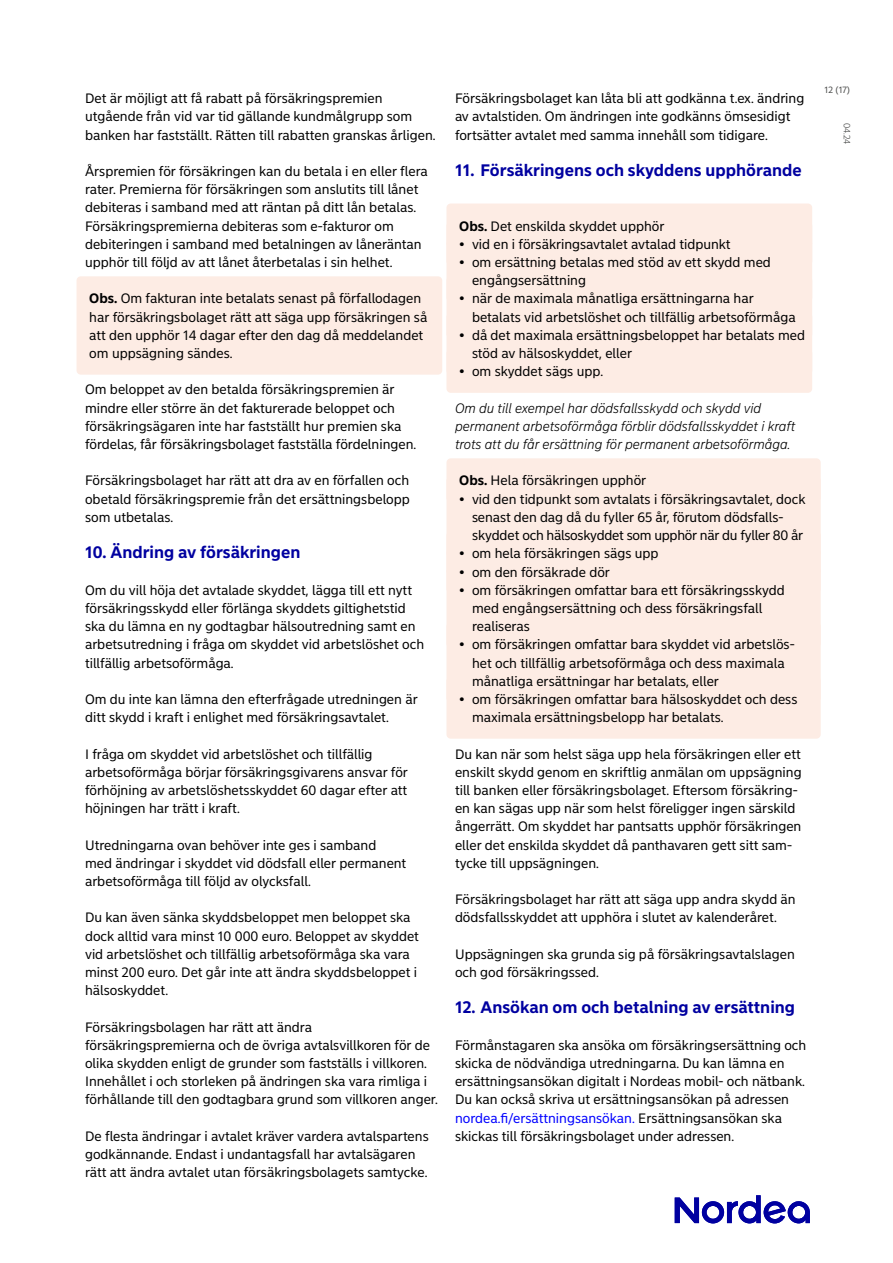
<style>
.page{position:relative;width:893px;height:1263px;background:#fff}
.page>*{position:absolute;margin:0;border:0;box-sizing:border-box;transform-origin:0 0}
.Body_text_headline__B4__NUMBERS__H3{font:700 16.5px "Nordea Sans Small";color:#0000a0}
.Body_text_no_indent__P{font:13.5px/18.1px "Nordea Sans Small";color:#000}
.Body_text_no_indent{font:13.5px/18.1px "Nordea Sans Small";color:#000}
.Body_text_no_indent_boxed_VASEN_PALSTA__{font:13.5px/18.1px "Nordea Sans Small";color:#000}
.Body_text_no_indent__P-2{font:italic 300 13.5px/18.1px "Nordea Sans Small";color:#000}
.Body_text_no_indent_boxed_OIKEA_PALSTA__{font:13.5px "Nordea Sans Small";color:#000}
.t1{font:9px "Nordea Sans Small";color:#474847}
.t2{font:300 9px "Nordea Sans Small";color:#474847}
.s1{font-weight:700}
.s2{color:#00f}
</style>
<div class="page">
<div style="left:77px;top:276px;width:365px;height:99px;background:#fdece4;border-radius:4px"></div>
<div style="left:446px;top:204px;width:366px;height:43px;background:#fdece4;border-radius:4px"></div>
<div style="left:446px;top:240px;width:366px;height:62px;background:#fdece4;border-radius:4px"></div>
<div style="left:446px;top:276px;width:366px;height:62px;background:#fdece4;border-radius:4px"></div>
<div style="left:446px;top:313px;width:366px;height:62px;background:#fdece4;border-radius:4px"></div>
<div style="left:446px;top:349px;width:366px;height:44px;background:#fdece4;border-radius:4px"></div>
<div style="left:446px;top:458px;width:375px;height:44px;background:#fdece4;border-radius:4px"></div>
<div style="left:446px;top:476px;width:375px;height:81px;background:#fdece4;border-radius:4px"></div>
<div style="left:446px;top:549px;width:375px;height:44px;background:#fdece4;border-radius:4px"></div>
<div style="left:446px;top:567px;width:375px;height:81px;background:#fdece4;border-radius:4px"></div>
<div style="left:446px;top:622px;width:375px;height:80px;background:#fdece4;border-radius:4px"></div>
<div style="left:446px;top:677px;width:375px;height:62px;background:#fdece4;border-radius:4px"></div>
<svg style="left:675px;top:1195px;width:135px;height:28px"></svg>
<p class="Body_text_no_indent__P" style="left:85px;top:90px;width:352px">Det är möjligt att få rabatt på försäkringspremien utgående från vid var tid gällande kundmålgrupp som banken har fastställt. Rätten till rabatten granskas årligen.</p>
<p class="Body_text_no_indent__P" style="left:85px;top:162px;width:344px">Årspremien för försäkringen kan du betala i en eller flera rater. Premierna för försäkringen som anslutits till lånet debiteras i samband med att räntan på ditt lån betalas.<br>Försäkringspremierna debiteras som e-fakturor om debiteringen i samband med betalningen av låneräntan upphör till följd av att lånet återbetalas i sin helhet.</p>
<p class="Body_text_no_indent_boxed_VASEN_PALSTA__" style="left:89px;top:290px;width:340px"><span class="s1">Obs.</span> Om fakturan inte betalats senast på förfallodagen har försäkringsbolaget rätt att säga upp försäkringen så att den upphör 14 dagar efter den dag då meddelandet om uppsägning sändes.</p>
<p class="Body_text_no_indent__P" style="left:85px;top:381px;width:333px">Om beloppet av den betalda försäkringspremien är mindre eller större än det fakturerade beloppet och försäkringsägaren inte har fastställt hur premien ska fördelas, får försäkringsbolaget fastställa fördelningen.</p>
<p class="Body_text_no_indent__P" style="left:85px;top:472px;width:326px;text-align:justify">Försäkringsbolaget har rätt att dra av en förfallen och obetald försäkringspremie från det ersättningsbelopp som utbetalas.</p>
<h3 class="Body_text_headline__B4__NUMBERS__H3" style="left:85px;top:542px;width:217px">10. Ändring av försäkringen</h3>
<p class="Body_text_no_indent__P" style="left:85px;top:581px;width:341px">Om du vill höja det avtalade skyddet, lägga till ett nytt försäkringsskydd eller förlänga skyddets giltighetstid ska du lämna en ny godtagbar hälsoutredning samt en arbetsutredning i fråga om skyddet vid arbetslöshet och tillfällig arbetsoförmåga.</p>
<p class="Body_text_no_indent__P" style="left:85px;top:690px;width:334px">Om du inte kan lämna den efterfrågade utredningen är ditt skydd i kraft i enlighet med försäkringsavtalet.</p>
<p class="Body_text_no_indent__P" style="left:85px;top:745px;width:324px">I fråga om skyddet vid arbetslöshet och tillfällig arbetsoförmåga börjar försäkringsgivarens ansvar för förhöjning av arbetslöshetsskyddet 60 dagar efter att höjningen har trätt i kraft.</p>
<p class="Body_text_no_indent__P" style="left:85px;top:836px;width:323px">Utredningarna ovan behöver inte ges i samband med ändringar i skyddet vid dödsfall eller permanent arbetsoförmåga till följd av olycksfall.</p>
<p class="Body_text_no_indent__P" style="left:85px;top:909px;width:335px">Du kan även sänka skyddsbeloppet men beloppet ska dock alltid vara minst 10 000 euro. Beloppet av skyddet vid arbetslöshet och tillfällig arbetsoförmåga ska vara minst 200 euro. Det går inte att ändra skyddsbeloppet i hälsoskyddet.</p>
<p class="Body_text_no_indent__P" style="left:85px;top:1018px;width:354px">Försäkringsbolagen har rätt att ändra försäkringspremierna och de övriga avtalsvillkoren för de olika skydden enligt de grunder som fastställs i villkoren.<br>Innehållet i och storleken på ändringen ska vara rimliga i förhållande till den godtagbara grund som villkoren anger.</p>
<p class="Body_text_no_indent__P" style="left:85px;top:1127px;width:345px">De flesta ändringar i avtalet kräver vardera avtalspartens godkännande. Endast i undantagsfall har avtalsägaren rätt att ändra avtalet utan försäkringsbolagets samtycke.</p>
<p class="Body_text_no_indent__P" style="left:455px;top:90px;width:351px">Försäkringsbolaget kan låta bli att godkänna t.ex. ändring av avtalstiden. Om ändringen inte godkänns ömsesidigt fortsätter avtalet med samma innehåll som tidigare.</p>
<h3 class="Body_text_headline__B4__NUMBERS__H3" style="left:455px;top:160px;width:348px">11. Försäkringens och skyddens upphörande</h3>
<p class="Body_text_no_indent_boxed_VASEN_PALSTA__" style="left:459px;top:217px;width:207px"><span class="s1">Obs.</span> Det enskilda skyddet upphör</p>
<p class="Body_text_no_indent" style="left:459px;top:235px;width:273px">• vid en i försäkringsavtalet avtalad tidpunkt</p>
<p class="Body_text_no_indent" style="left:472px;top:253px;width:300px;text-indent:-13px">• om ersättning betalas med stöd av ett skydd med engångsersättning</p>
<p class="Body_text_no_indent" style="left:472px;top:290px;width:325px;text-indent:-13px">• när de maximala månatliga ersättningarna har betalats vid arbetslöshet och tillfällig arbetsoförmåga</p>
<p class="Body_text_no_indent" style="left:472px;top:326px;width:335px;text-indent:-13px">• då det maximala ersättningsbeloppet har betalats med stöd av hälsoskyddet, eller</p>
<p class="Body_text_no_indent" style="left:459px;top:363px;width:145px">• om skyddet sägs upp.</p>
<p class="Body_text_no_indent__P-2" style="left:455px;top:399px;width:342px">Om du till exempel har dödsfallsskydd och skydd vid permanent arbetsoförmåga förblir dödsfallsskyddet i kraft trots att du får ersättning för permanent arbetsoförmåga.</p>
<p class="Body_text_no_indent_boxed_OIKEA_PALSTA__" style="left:459px;top:473px;width:188px"><span class="s1">Obs.</span> Hela försäkringen upphör</p>
<p class="Body_text_no_indent" style="left:472px;top:490px;width:335px;text-indent:-13px">• vid den tidpunkt som avtalats i försäkringsavtalet, dock senast den dag då du fyller 65 år, förutom dödsfalls&shy;skyddet och hälsoskyddet som upphör när du fyller 80 år</p>
<p class="Body_text_no_indent" style="left:459px;top:545px;width:201px">• om hela försäkringen sägs upp</p>
<p class="Body_text_no_indent" style="left:459px;top:563px;width:152px">• om den försäkrade dör</p>
<p class="Body_text_no_indent" style="left:472px;top:581px;width:314px;text-indent:-13px">• om försäkringen omfattar bara ett försäkringsskydd med engångsersättning och dess försäkringsfall realiseras</p>
<p class="Body_text_no_indent" style="left:472px;top:636px;width:324px;text-indent:-13px">• om försäkringen omfattar bara skyddet vid arbetslös&shy;het och tillfällig arbetsoförmåga och dess maximala månatliga ersättningar har betalats, eller</p>
<p class="Body_text_no_indent" style="left:472px;top:690px;width:327px;text-indent:-13px">• om försäkringen omfattar bara hälsoskyddet och dess maximala ersättningsbelopp har betalats.</p>
<p class="Body_text_no_indent" style="left:455px;top:745px;width:348px">Du kan när som helst säga upp hela försäkringen eller ett enskilt skydd genom en skriftlig anmälan om uppsägning till banken eller försäkringsbolaget. Eftersom försäkring&shy;en kan sägas upp när som helst föreligger ingen särskild ångerrätt. Om skyddet har pantsatts upphör försäkringen eller det enskilda skyddet då panthavaren gett sitt sam&shy;tycke till uppsägningen.</p>
<p class="Body_text_no_indent" style="left:455px;top:890px;width:342px">Försäkringsbolaget har rätt att säga upp andra skydd än dödsfallsskyddet att upphöra i slutet av kalenderåret.</p>
<p class="Body_text_no_indent" style="left:455px;top:945px;width:341px">Uppsägningen ska grunda sig på försäkringsavtalslagen och god försäkringssed.</p>
<h3 class="Body_text_headline__B4__NUMBERS__H3" style="left:455px;top:997px;width:342px">12. Ansökan om och betalning av ersättning</h3>
<p class="Body_text_no_indent__P" style="left:455px;top:1036px;width:353px">Förmånstagaren ska ansöka om försäkringsersättning och skicka de nödvändiga utredningarna. Du kan lämna en ersättningsansökan digitalt i Nordeas mobil- och nätbank.<br>Du kan också skriva ut ersättningsansökan på adressen <span class="s2">nordea.fi/ersättningsansökan.</span> Ersättningsansökan ska skickas till försäkringsbolaget under adressen.</p>
<p class="t1" style="left:824px;top:84px;width:27px">12 (17)</p>
<p class="t2" style="left:852px;top:123px;width:23px;rotate:90deg">04.24</p>
</div>
